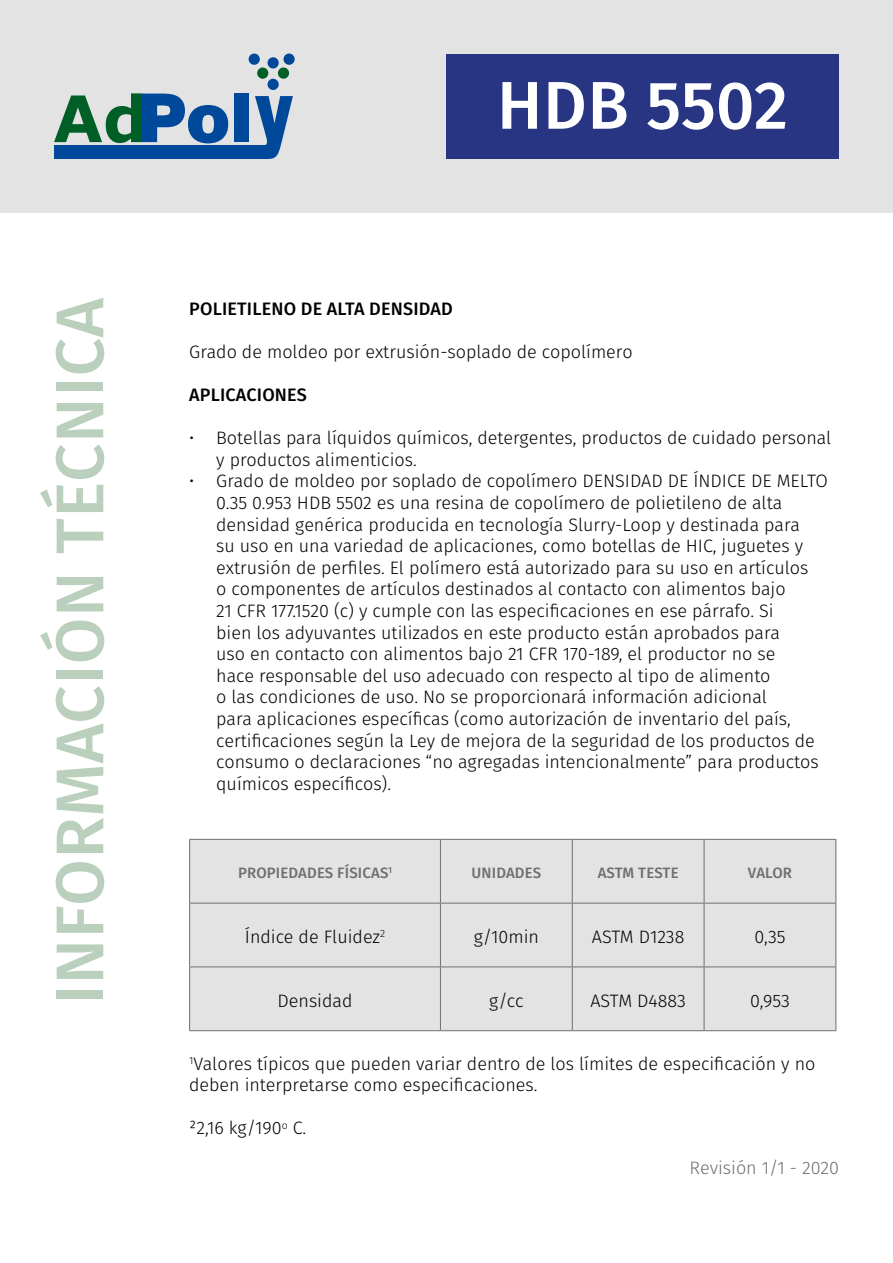
<style>
.page{position:relative;width:893px;height:1263px;background:#fff}
.page>*{position:absolute;margin:0;border:0;box-sizing:border-box;transform-origin:0 0}
.t1{font:500 67.5px "Fira Sans";letter-spacing:.01em;color:#bad0bc}
.t2{font:500 67.5px "Fira Sans";color:#fff}
.t3{font:300 18px/21.6px "Fira Sans";color:#000}
.t4{font:500 18px "Fira Sans";letter-spacing:.01em;color:#000}
.t5{font:300 18px "Fira Sans";color:#706f6f}
.t6{font:500 15px "Fira Sans";letter-spacing:.01em;color:#706f6f}
</style>
<div class="page">
<div style="left:0;top:0;width:893px;height:213px;background:#e3e3e3"></div>
<svg style="left:54px;top:93px;width:174px;height:50px"></svg>
<div style="left:234px;top:94px;width:15px;height:48px;background:#00489a"></div>
<div style="left:54px;top:145px;width:212px;height:14px;background:#00489a"></div>
<svg style="left:255px;top:96px;width:38px;height:63px"></svg>
<div style="left:268px;top:79px;width:11px;height:11px;background:#00489a;border-radius:50%"></div>
<div style="left:257px;top:67px;width:11px;height:12px;background:#005f27;border-radius:50%"></div>
<div style="left:278px;top:67px;width:11px;height:12px;background:#005f27;border-radius:50%"></div>
<div style="left:249px;top:54px;width:11px;height:11px;background:#00489a;border-radius:50%"></div>
<div style="left:283px;top:54px;width:12px;height:11px;background:#00489a;border-radius:50%"></div>
<div style="left:268px;top:57px;width:11px;height:12px;background:#00489a;border-radius:50%"></div>
<div style="left:190px;top:840px;width:645px;height:190px;background:#e3e3e3"></div>
<hr style="left:189px;top:839px;width:251px;height:1px;background:#706f6f">
<hr style="left:189px;top:840px;width:1px;height:63px;background:#706f6f">
<hr style="left:440px;top:839px;width:132px;height:1px;background:#706f6f">
<hr style="left:440px;top:840px;width:1px;height:63px;background:#706f6f">
<hr style="left:572px;top:839px;width:132px;height:1px;background:#706f6f">
<hr style="left:572px;top:840px;width:1px;height:63px;background:#706f6f">
<hr style="left:704px;top:839px;width:132px;height:1px;background:#706f6f">
<hr style="left:704px;top:840px;width:1px;height:63px;background:#706f6f">
<hr style="left:835px;top:840px;width:1px;height:63px;background:#706f6f">
<hr style="left:189px;top:903px;width:251px;height:1px;background:#706f6f">
<hr style="left:189px;top:903px;width:1px;height:63px;background:#706f6f">
<hr style="left:440px;top:903px;width:132px;height:1px;background:#706f6f">
<hr style="left:440px;top:903px;width:1px;height:63px;background:#706f6f">
<hr style="left:572px;top:903px;width:132px;height:1px;background:#706f6f">
<hr style="left:572px;top:903px;width:1px;height:63px;background:#706f6f">
<hr style="left:704px;top:903px;width:132px;height:1px;background:#706f6f">
<hr style="left:704px;top:903px;width:1px;height:63px;background:#706f6f">
<hr style="left:835px;top:903px;width:1px;height:63px;background:#706f6f">
<hr style="left:189px;top:966px;width:251px;height:1px;background:#706f6f">
<hr style="left:189px;top:967px;width:1px;height:63px;background:#706f6f">
<hr style="left:440px;top:966px;width:132px;height:1px;background:#706f6f">
<hr style="left:440px;top:967px;width:1px;height:63px;background:#706f6f">
<hr style="left:572px;top:966px;width:132px;height:1px;background:#706f6f">
<hr style="left:572px;top:967px;width:1px;height:63px;background:#706f6f">
<hr style="left:704px;top:966px;width:132px;height:1px;background:#706f6f">
<hr style="left:704px;top:967px;width:1px;height:63px;background:#706f6f">
<hr style="left:835px;top:967px;width:1px;height:63px;background:#706f6f">
<hr style="left:189px;top:1030px;width:251px;height:1px;background:#706f6f">
<hr style="left:440px;top:1030px;width:132px;height:1px;background:#706f6f">
<hr style="left:572px;top:1030px;width:132px;height:1px;background:#706f6f">
<hr style="left:704px;top:1030px;width:132px;height:1px;background:#706f6f">
<div style="left:446px;top:54px;width:393px;height:104px;background:#283583"></div>
<h1 class="t1" style="left:26px;top:1005px;width:709px;rotate:-90deg">INFORMACIÓN TÉCNICA</h1>
<h1 class="t2" style="left:497px;top:51px;width:293px">HDB 5502</h1>
<p class="t4" style="left:189px;top:294px;width:265px">POLIETILENO DE ALTA DENSIDAD</p>
<p class="t3" style="left:189px;top:340px;width:445px">Grado de moldeo por extrusión-soplado de copolímero</p>
<p class="t4" style="left:189px;top:380px;width:119px">APLICACIONES</p>
<p class="t3" style="left:216px;top:427px;width:617px;text-indent:-27px">• Botellas para líquidos químicos, detergentes, productos de cuidado personal y productos alimenticios.</p>
<p class="t3" style="left:216px;top:470px;width:613px;text-indent:-27px">• Grado de moldeo por soplado de copolímero DENSIDAD DE ÍNDICE DE MELTO 0.35 0.953 HDB 5502 es una resina de copolímero de polietileno de alta densidad genérica producida en tecnología Slurry-Loop y destinada para<br>su uso en una variedad de aplicaciones, como botellas de HIC, juguetes y extrusión de perfiles. El polímero está autorizado para su uso en artículos<br>o componentes de artículos destinados al contacto con alimentos bajo<br>21 CFR 177.1520 (c) y cumple con las especificaciones en ese párrafo. Si<br>bien los adyuvantes utilizados en este producto están aprobados para<br>uso en contacto con alimentos bajo 21 CFR 170-189, el productor no se<br>hace responsable del uso adecuado con respecto al tipo de alimento<br>o las condiciones de uso. No se proporcionará información adicional<br>para aplicaciones específicas (como autorización de inventario del país, certificaciones según la Ley de mejora de la seguridad de los productos de consumo o declaraciones “no agregadas intencionalmente” para productos químicos específicos).</p>
<p class="t6" style="left:238px;top:861px;width:155px">PROPIEDADES FÍSICAS<sup>1</sup></p>
<p class="t6" style="left:472px;top:861px;width:71px">UNIDADES</p>
<p class="t6" style="left:598px;top:861px;width:82px">ASTM TESTE</p>
<p class="t6" style="left:748px;top:861px;width:46px">VALOR</p>
<p class="t3" style="left:245px;top:926px;width:142px">Índice de Fluidez<sup>2</sup></p>
<p class="t3" style="left:474px;top:926px;width:67px">g/10min</p>
<p class="t3" style="left:592px;top:926px;width:94px">ASTM D1238</p>
<p class="t3" style="left:754px;top:926px;width:33px">0,35</p>
<p class="t3" style="left:278px;top:990px;width:76px">Densidad</p>
<p class="t3" style="left:489px;top:990px;width:36px">g/cc</p>
<p class="t3" style="left:590px;top:990px;width:97px">ASTM D4883</p>
<p class="t3" style="left:750px;top:990px;width:41px">0,953</p>
<p class="t3" style="left:189px;top:1052px;width:628px"><sup>1</sup>Valores típicos que pueden variar dentro de los límites de especificación y no deben interpretarse como especificaciones.</p>
<p class="t3" style="left:189px;top:1117px;width:119px">²2,16 kg/190<sup>o</sup> C.</p>
<p class="t5" style="left:690px;top:1154px;width:151px">Revisión 1/1 - 2020</p>
</div>
